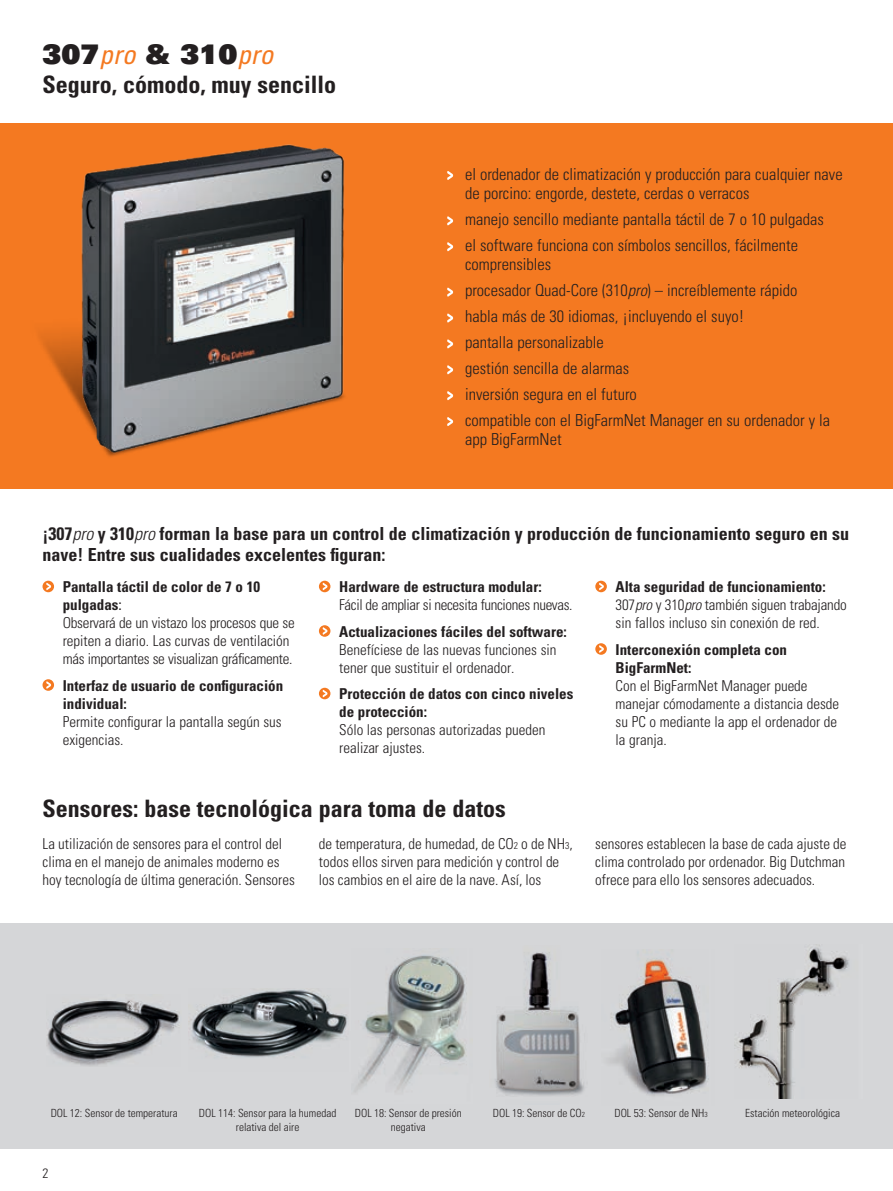
<style>
.page{position:relative;width:893px;height:1191px;background:#fff}
.page>*{position:absolute;margin:0;border:0;box-sizing:border-box;transform-origin:0 0}
.t1{font:27px "Univers LT Std X Black";color:#231f20}
.t2{font:700 condensed 24px "Univers LT Std";color:#231f20}
.t3{font:700 condensed 18px/21px "Univers LT Std";color:#231f20}
.t4{font:300 condensed 16.5px/26px "Univers LT Std";color:#231f20}
.t5{font:300 condensed 15px/18px "Univers LT Std";color:#231f20}
.t6{font:700 condensed 15px/18px "Univers LT Std";color:#231f20}
.t7{font:300 condensed 15px "Univers LT Std";letter-spacing:-.025em;color:#231f20}
.t8{font:300 condensed 13.5px "Univers LT Std";color:#231f20}
.t9{font:300 condensed 11.25px/13.5px "Univers LT Std";color:#231f20;text-align:center}
.s1{font-family:"Univers LT Std";font-style:italic;font-stretch:condensed;color:#f47921}
.s2{font-style:italic}
.s3{font-weight:300;font-style:italic}
.s4{font-weight:700}
.s5{font-weight:400}
.s6{font-size:9.75px}
.s7{font-size:7.35px}
</style>
<div class="page">
<div style="left:0;top:123px;width:893px;height:366px;background:#f47921"></div>
<div style="left:0;top:923px;width:893px;height:225px;background:#d5d6d8"></div>
<img style="left:495px;top:952px;width:89px;height:144px">
<img style="left:189px;top:990px;width:158px;height:68px">
<img style="left:46px;top:999px;width:134px;height:67px">
<img style="left:608px;top:952px;width:101px;height:144px">
<img style="left:354px;top:955px;width:113px;height:137px">
<img style="left:734px;top:944px;width:115px;height:154px">
<img style="left:40px;top:144px;width:305px;height:313px">
<svg style="left:447px;top:171px;width:6px;height:9px"></svg>
<svg style="left:447px;top:216px;width:6px;height:9px"></svg>
<svg style="left:447px;top:242px;width:6px;height:9px"></svg>
<svg style="left:447px;top:288px;width:6px;height:9px"></svg>
<svg style="left:447px;top:313px;width:6px;height:9px"></svg>
<svg style="left:447px;top:339px;width:6px;height:9px"></svg>
<svg style="left:447px;top:365px;width:6px;height:9px"></svg>
<svg style="left:447px;top:391px;width:6px;height:9px"></svg>
<svg style="left:447px;top:417px;width:6px;height:9px"></svg>
<div style="left:43px;top:580px;width:11px;height:12px;background:#f47921;border-radius:50%"></div>
<svg style="left:46px;top:583px;width:5px;height:7px"></svg>
<div style="left:43px;top:679px;width:11px;height:12px;background:#f47921;border-radius:50%"></div>
<svg style="left:46px;top:681px;width:5px;height:7px"></svg>
<svg style="left:319px;top:580px;width:11px;height:12px"></svg>
<svg style="left:323px;top:583px;width:4px;height:7px"></svg>
<svg style="left:319px;top:625px;width:11px;height:12px"></svg>
<svg style="left:323px;top:627px;width:4px;height:7px"></svg>
<svg style="left:319px;top:687px;width:11px;height:12px"></svg>
<svg style="left:323px;top:690px;width:4px;height:7px"></svg>
<svg style="left:595px;top:580px;width:12px;height:12px"></svg>
<svg style="left:599px;top:583px;width:5px;height:7px"></svg>
<svg style="left:595px;top:643px;width:12px;height:12px"></svg>
<svg style="left:599px;top:645px;width:5px;height:7px"></svg>
<h1 class="t1" style="left:43px;top:37px;width:232px">307<span class="s1">pro</span> &amp; 310<span class="s1">pro</span></h1>
<h2 class="t2" style="left:43px;top:70px;width:295px">Seguro, cómodo, muy sencillo</h2>
<p class="t4" style="left:465px;top:164px;width:379px;line-height:19.5px">el ordenador de climatización y producción para cualquier nave de porcino: engorde, destete, cerdas o verracos</p>
<p class="t4" style="left:465px;top:206px;width:360px">manejo sencillo mediante pantalla táctil de 7 o 10 pulgadas el software funciona con símbolos sencillos, fácilmente</p>
<p class="t4" style="left:465px;top:251px;width:367px">comprensibles<br>procesador Quad-Core (310<span class="s2">pro</span>) – increíblemente rápido habla más de 30 idiomas, ¡incluyendo el suyo!<br>pantalla personalizable<br>gestión sencilla de alarmas<br>inversión segura en el futuro<br>compatible con el BigFarmNet Manager en su ordenador y la</p>
<p class="t4" style="left:465px;top:426px;width:98px">app BigFarmNet</p>
<p class="t3" style="left:43px;top:523px;width:808px">¡307<span class="s3">pro</span> y 310<span class="s3">pro</span> forman la base para un control de climatización y producción de funcionamiento seguro en su nave! Entre sus cualidades excelentes figuran:</p>
<p class="t5" style="left:63px;top:578px;width:233px"><span class="s4">Pantalla táctil de color de 7 o 10 pulgadas</span><span class="s5">:<br></span>Observará de un vistazo los procesos que se repiten a diario. Las curvas de ventilación más importantes se visualizan gráficamente.</p>
<p class="t6" style="left:63px;top:676px;width:222px">Interfaz de usuario de configuración individual:</p>
<p class="t5" style="left:63px;top:712px;width:221px">Permite configurar la pantalla según sus exigencias.</p>
<p class="t5" style="left:616px;top:578px;width:233px"><span class="s4">Alta seguridad de funcionamiento:<br></span>307<span class="s2">pro</span> y 310<span class="s2">pro</span> también siguen trabajando sin fallos incluso sin conexión de red.</p>
<p class="t6" style="left:616px;top:640px;width:173px">Interconexión completa con<br>BigFarmNet:</p>
<p class="t5" style="left:616px;top:676px;width:225px">Con el BigFarmNet Manager puede manejar cómodamente a distancia desde su PC o mediante la app el ordenador de la granja.</p>
<p class="t6" style="left:339px;top:578px;width:204px">Hardware de estructura modular:</p>
<p class="t7" style="left:339px;top:596px;width:235px">Fácil de ampliar si necesita funciones nuevas.</p>
<p class="t6" style="left:339px;top:622px;width:229px">Actualizaciones fáciles del software:</p>
<p class="t5" style="left:339px;top:640px;width:219px">Benefíciese de las nuevas funciones sin tener que sustituir el ordenador.</p>
<p class="t6" style="left:339px;top:685px;width:236px">Protección de datos con cinco niveles de protección:</p>
<p class="t5" style="left:339px;top:721px;width:208px">Sólo las personas autorizadas pueden realizar ajustes.</p>
<h2 class="t2" style="left:43px;top:793px;width:465px">Sensores: base tecnológica para toma de datos</h2>
<p class="t5" style="left:43px;top:834px;width:254px">La utilización de sensores para el control del clima en el manejo de animales moderno es hoy tecnología de última generación. Sensores</p>
<p class="t5" style="left:319px;top:834px;width:255px">de temperatura, de humedad, de CO<span class="s6">2</span> o de NH<span class="s6">3</span>, todos ellos sirven para medición y control de los cambios en el aire de la nave. Así, los</p>
<p class="t5" style="left:595px;top:834px;width:253px;text-align:justify">sensores establecen la base de cada ajuste de clima controlado por ordenador. Big Dutchman ofrece para ello los sensores adecuados.</p>
<p class="t9" style="left:51px;top:1106px;width:128px">DOL 12: Sensor de temperatura</p>
<p class="t9" style="left:355px;top:1106px;width:108px">DOL 18: Sensor de presión negativa</p>
<p class="t9" style="left:493px;top:1106px;width:94px">DOL 19: Sensor de CO<span class="s7">2</span></p>
<p class="t9" style="left:614px;top:1106px;width:95px">DOL 53: Sensor de NH<span class="s7">3</span></p>
<p class="t9" style="left:745px;top:1106px;width:96px">Estación meteorológica</p>
<p class="t9" style="left:199px;top:1106px;width:139px">DOL 114: Sensor para la humedad relativa del aire</p>
<p class="t8" style="left:43px;top:1165px;width:7px">2</p>
</div>
